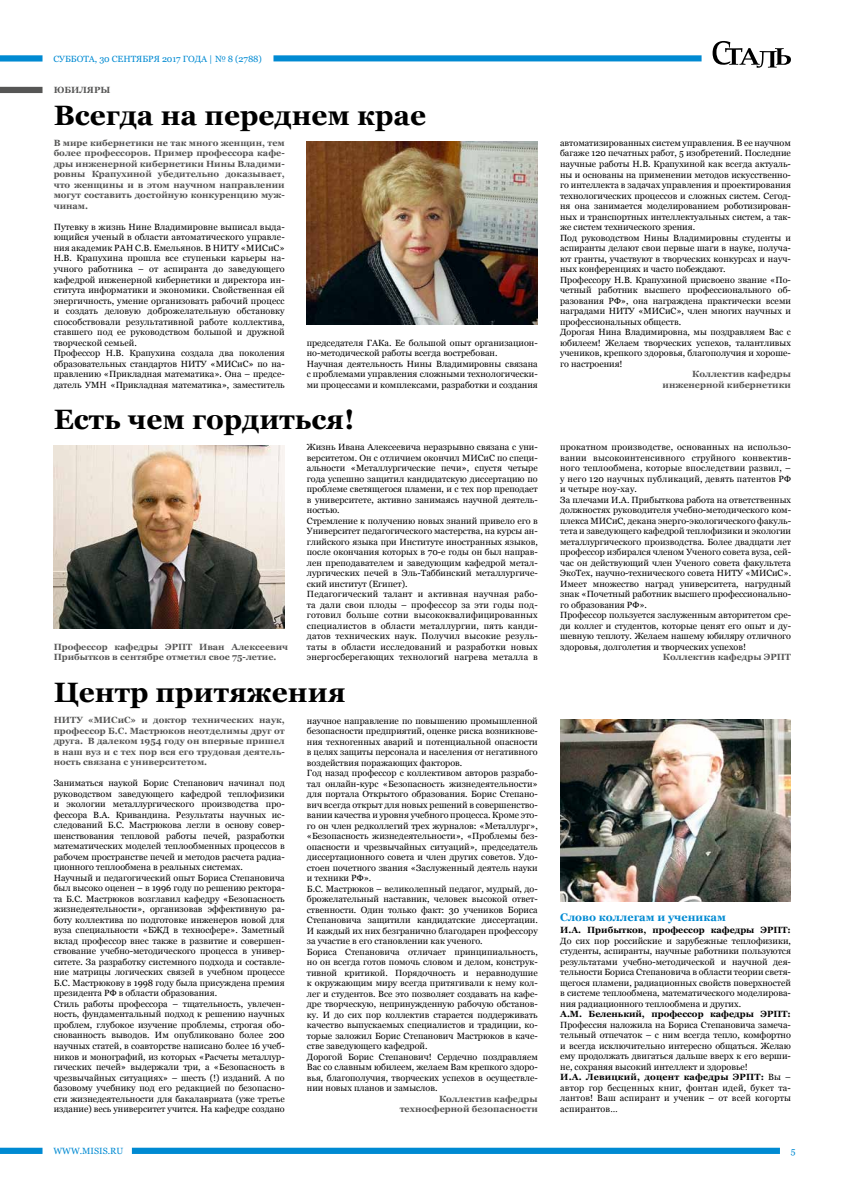
<style>
.page{position:relative;width:842px;height:1191px;background:#fff}
.page>*{position:absolute;margin:0;border:0;box-sizing:border-box;transform-origin:0 0}
.t1{font:700 28px "Georgia";color:#000}
.t2{font:700 11px "Georgia";color:#008ad2}
.t3{font:9px/10.5px "Georgia";color:#000}
.t4{font:700 9px/10.5px "Georgia";color:#565655;text-align:justify}
.t5{font:700 9px "Georgia";color:#000}
.t6{font:9px "Georgia";letter-spacing:-.005em;color:#008ad2}
.s1{font-weight:700}
</style>
<div class="page">
<div style="left:0;top:55px;width:43px;height:7px;background:#008ad2"></div>
<div style="left:0;top:1147px;width:43px;height:7px;background:#008ad2"></div>
<div style="left:132px;top:1147px;width:648px;height:7px;background:#008ad2"></div>
<svg style="left:712px;top:41px;width:79px;height:27px"></svg>
<div style="left:273px;top:55px;width:428px;height:6px;background:#008ad2"></div>
<div style="left:0;top:87px;width:43px;height:6px;background:#565655"></div>
<img style="left:307px;top:141px;width:231px;height:183px">
<img style="left:54px;top:446px;width:231px;height:183px">
<img style="left:560px;top:719px;width:231px;height:183px">
<p class="t6" style="left:54px;top:52px;width:210px">СУББОТА, 30 СЕНТЯБРЯ 2017 ГОДА | № 8 (2788)</p>
<p class="t4" style="left:54px;top:84px;width:58px">ЮБИЛЯРЫ</p>
<h1 class="t1" style="left:54px;top:94px;width:374px">Всегда на переднем крае</h1>
<p class="t4" style="left:54px;top:137px;width:233px">В мире кибернетики не так много женщин, тем более профессоров. Пример профессора кафе&shy;дры инженерной кибернетики Нины Владими&shy;ровны Крапухиной убедительно доказывает, что женщины и в этом научном направлении могут составить достойную конкуренцию муж&shy;чинам.</p>
<p class="t3" style="left:54px;top:221px;width:233px">Путевку в жизнь Нине Владимировне выписал выда&shy;ющийся ученый в области автоматического управле&shy;ния академик РАН С.В. Емельянов. В НИТУ «МИСиС» Н.В. Крапухина прошла все ступеньки карьеры на&shy;учного работника – от аспиранта до заведующего кафедрой инженерной кибернетики и директора ин&shy;ститута информатики и экономики. Свойственная ей энергичность, умение организовать рабочий процесс и создать деловую доброжелательную обстановку способствовали результативной работе коллектива, ставшего под ее руководством большой и дружной творческой семьей.<br>Профессор Н.В. Крапухина создала два поколения образовательных стандартов НИТУ «МИСиС» по на&shy;правлению «Прикладная математика». Она – предсе&shy;датель УМН «Прикладная математика», заместитель</p>
<p class="t3" style="left:307px;top:337px;width:233px">председателя ГАКа. Ее большой опыт организацион&shy;но-методической работы всегда востребован.<br>Научная деятельность Нины Владимировны связана с проблемами управления сложными технологически&shy;ми процессами и комплексами, разработки и создания</p>
<h1 class="t1" style="left:54px;top:398px;width:303px">Есть чем гордиться!</h1>
<p class="t3" style="left:560px;top:137px;width:232px">автоматизированных систем управления. В ее научном багаже 120 печатных работ, 5 изобретений. Последние научные работы Н.В. Крапухиной как всегда актуаль&shy;ны и основаны на применении методов искусственно&shy;го интеллекта в задачах управления и проектирования технологических процессов и сложных систем. Сегод&shy;ня она занимается моделированием роботизирован&shy;ных и транспортных интеллектуальных систем, а так&shy;же систем технического зрения.<br>Под руководством Нины Владимировны студенты и аспиранты делают свои первые шаги в науке, получа&shy;ют гранты, участвуют в творческих конкурсах и науч&shy;ных конференциях и часто побеждают.<br>Профессору Н.В. Крапухиной присвоено звание «По&shy;четный работник высшего профессионального об&shy;разования РФ», она награждена практически всеми наградами НИТУ «МИСиС», член многих научных и профессиональных обществ.<br>Дорогая Нина Владимировна, мы поздравляем Вас с юбилеем! Желаем творческих успехов, талантливых учеников, крепкого здоровья, благополучия и хороше&shy;го настроения!</p>
<p class="t4" style="left:663px;top:368px;width:130px;text-align:right">Коллектив кафедры инженерной кибернетики</p>
<p class="t4" style="left:54px;top:641px;width:236px">Профессор кафедры ЭРПТ Иван Алексеевич<br>Прибытков в сентябре отметил свое 75-летие.</p>
<p class="t3" style="left:307px;top:441px;width:232px">Жизнь Ивана Алексеевича неразрывно связана с уни&shy;верситетом. Он с отличием окончил МИСиС по специ&shy;альности «Металлургические печи», спустя четыре года успешно защитил кандидатскую диссертацию по проблеме светящегося пламени, и с тех пор преподает в университете, активно занимаясь научной деятель&shy;ностью.<br>Стремление к получению новых знаний привело его в Университет педагогического мастерства, на курсы ан&shy;глийского языка при Институте иностранных языков, после окончания которых в 70-е годы он был направ&shy;лен преподавателем и заведующим кафедрой метал&shy;лургических печей в Эль-Таббинский металлургиче&shy;ский институт (Египет).<br>Педагогический талант и активная научная рабо&shy;та дали свои плоды – профессор за эти годы под&shy;готовил больше сотни высококвалифицированных специалистов в области металлургии, пять канди&shy;датов технических наук. Получил высокие резуль&shy;таты в области исследований и разработки новых энергосберегающих технологий нагрева металла в</p>
<p class="t3" style="left:560px;top:441px;width:232px">прокатном производстве, основанных на использо&shy;вании высокоинтенсивного струйного конвектив&shy;ного теплообмена, которые впоследствии развил, – у него 120 научных публикаций, девять патентов РФ и четыре ноу-хау.<br>За плечами И.А. Прибыткова работа на ответственных должностях руководителя учебно-методического ком&shy;плекса МИСиС, декана энерго-экологического факуль&shy;тета и заведующего кафедрой теплофизики и экологии металлургического производства. Более двадцати лет профессор избирался членом Ученого совета вуза, сей&shy;час он действующий член Ученого совета факультета ЭкоТех, научно-технического совета НИТУ «МИСиС».<br>Имеет множество наград университета, нагрудный знак «Почетный работник высшего профессионально&shy;го образования РФ».<br>Профессор пользуется заслуженным авторитетом сре&shy;ди коллег и студентов, которые ценят его опыт и ду&shy;шевную теплоту. Желаем нашему юбиляру отличного здоровья, долголетия и творческих успехов!</p>
<p class="t4" style="left:663px;top:651px;width:130px">Коллектив кафедры ЭРПТ</p>
<h1 class="t1" style="left:54px;top:671px;width:294px">Центр притяжения</h1>
<p class="t4" style="left:54px;top:714px;width:233px">НИТУ «МИСиС» и доктор технических наук, профессор Б.С. Мастрюков неотделимы друг от друга. В далеком 1954 году он впервые пришел в наш вуз и с тех пор вся его трудовая деятель&shy;ность связана с университетом.</p>
<p class="t3" style="left:54px;top:777px;width:233px">Заниматься наукой Борис Степанович начинал под руководством заведующего кафедрой теплофизики и экологии металлургического производства про&shy;фессора В.А. Кривандина. Результаты научных ис&shy;следований Б.С. Мастрюкова легли в основу совер&shy;шенствования тепловой работы печей, разработки математических моделей теплообменных процессов в рабочем пространстве печей и методов расчета радиа&shy;ционного теплообмена в реальных системах.<br>Научный и педагогический опыт Бориса Степановича был высоко оценен – в 1996 году по решению ректора&shy;та Б.С. Мастрюков возглавил кафедру «Безопасность жизнедеятельности», организовав эффективную ра&shy;боту коллектива по подготовке инженеров новой для вуза специальности «БЖД в техносфере». Заметный вклад профессор внес также в развитие и совершен&shy;ствование учебно-методического процесса в универ&shy;ситете. За разработку системного подхода и составле&shy;ние матрицы логических связей в учебном процессе Б.С. Мастрюкову в 1998 году была присуждена премия президента РФ в области образования.<br>Стиль работы профессора – тщательность, увлечен&shy;ность, фундаментальный подход к решению научных проблем, глубокое изучение проблемы, строгая обо&shy;снованность выводов. Им опубликовано более 200 научных статей, в соавторстве написано более 16 учеб&shy;ников и монографий, из которых «Расчеты металлур&shy;гических печей» выдержали три, а «Безопасность в чрезвычайных ситуациях» – шесть (!) изданий. А по базовому учебнику под его редакцией по безопасно&shy;сти жизнедеятельности для бакалавриата (уже третье издание) весь университет учится. На кафедре создано</p>
<p class="t3" style="left:307px;top:715px;width:232px">научное направление по повышению промышленной безопасности предприятий, оценке риска возникнове&shy;ния техногенных аварий и потенциальной опасности в целях защиты персонала и населения от негативного воздействия поражающих факторов.<br>Год назад профессор с коллективом авторов разрабо&shy;тал онлайн-курс «Безопасность жизнедеятельности» для портала Открытого образования. Борис Степано&shy;вич всегда открыт для новых решений в совершенство&shy;вании качества и уровня учебного процесса. Кроме это&shy;го он член редколлегий трех журналов: «Металлург», «Безопасность жизнедеятельности», «Проблемы без&shy;опасности и чрезвычайных ситуаций», председатель диссертационного совета и член других советов. Удо&shy;стоен почетного звания «Заслуженный деятель науки и техники РФ».<br>Б.С. Мастрюков – великолепный педагог, мудрый, до&shy;брожелательный наставник, человек высокой ответ&shy;ственности. Один только факт: 30 учеников Бориса Степановича защитили кандидатские диссертации.<br>И каждый их них безгранично благодарен профессору за участие в его становлении как ученого.<br>Бориса Степановича отличает принципиальность, но он всегда готов помочь словом и делом, конструк&shy;тивной критикой. Порядочность и неравнодушие к окружающим миру всегда притягивали к нему кол&shy;лег и студентов. Все это позволяет создавать на кафе&shy;дре творческую, непринужденную рабочую обстанов&shy;ку. И до сих пор коллектив старается поддерживать качество выпускаемых специалистов и традиции, ко&shy;торые заложил Борис Степанович Мастрюков в каче&shy;стве заведующего кафедрой.<br>Дорогой Борис Степанович! Сердечно поздравляем Вас со славным юбилеем, желаем Вам крепкого здоро&shy;вья, благополучия, творческих успехов в осуществле&shy;нии новых планов и замыслов.</p>
<p class="t4" style="left:400px;top:1093px;width:140px;text-align:right">Коллектив кафедры техносферной безопасности</p>
<p class="t2" style="left:560px;top:908px;width:167px">Слово коллегам и ученикам</p>
<p class="t5" style="left:560px;top:923px;width:232px">И.А. Прибытков, профессор кафедры ЭРПТ:</p>
<p class="t3" style="left:560px;top:935px;width:232px;text-align:justify">До сих пор российские и зарубежные теплофизики, студенты, аспиранты, научные работники пользуются результатами учебно-методической и научной дея&shy;тельности Бориса Степановича в области теории светя&shy;щегося пламени, радиационных свойств поверхностей в системе теплообмена, математического моделирова&shy;ния радиационного теплообмена и других.</p>
<p class="t5" style="left:560px;top:1007px;width:232px">А.М. Беленький, профессор кафедры ЭРПТ:</p>
<p class="t3" style="left:560px;top:1019px;width:232px">Профессия наложила на Бориса Степановича замеча&shy;тельный отпечаток – с ним всегда тепло, комфортно и всегда исключительно интересно общаться. Желаю ему продолжать двигаться дальше вверх к его верши&shy;не, сохраняя высокий интеллект и здоровье!<br><span class="s1">И.А. Левицкий, доцент кафедры ЭРПТ:</span> Вы – автор гор бесценных книг, фонтан идей, букет та&shy;лантов! Ваш аспирант и ученик – от всей когорты аспирантов…</p>
<p class="t6" style="left:54px;top:1144px;width:71px">WWW.MISIS.RU</p>
<p class="t6" style="left:791px;top:1144px;width:6px">5</p>
</div>
